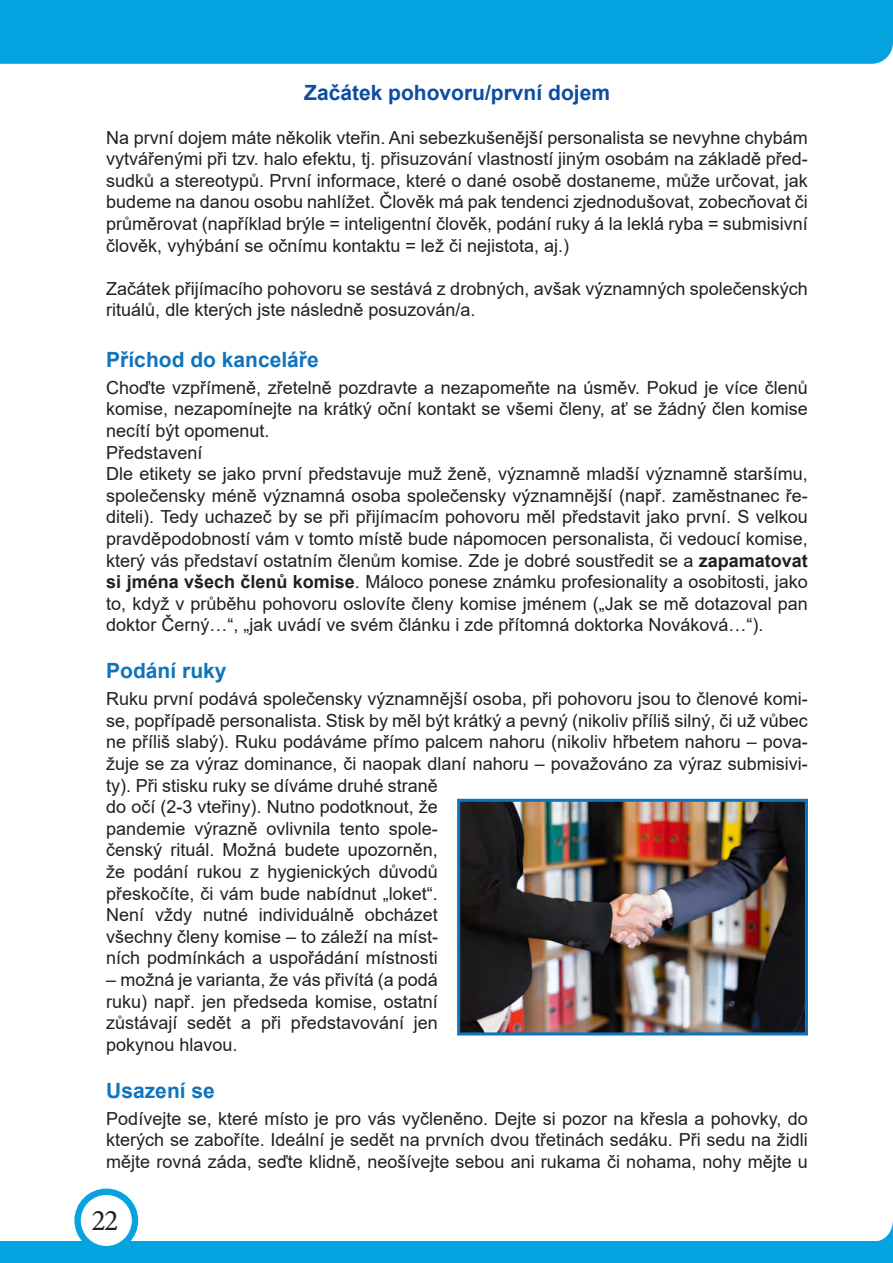
<style>
.page{position:relative;width:893px;height:1263px;background:#fff}
.page>*{position:absolute;margin:0;border:0;box-sizing:border-box;transform-origin:0 0}
.t1{font:30px "Minion Pro";color:#231f20}
.t2{font:700 21px "Arial";color:#1074bc}
.t3{font:700 21px "Arial";color:#0d4da1}
.t4{font:18px/21.6px "Arial";color:#231f20;text-align:justify}
.s1{font-weight:700}
</style>
<div class="page">
<div style="left:0;top:0;width:893px;height:64px;background:#05a4e0"></div>
<svg style="left:872px;top:0;width:21px;height:43px"></svg>
<svg style="left:872px;top:1221px;width:21px;height:42px"></svg>
<div style="left:0;top:1242px;width:891px;height:21px;background:#05a4e0"></div>
<div style="left:74px;top:1188px;width:64px;height:64px;background:#05a4e0;border-radius:50%"></div>
<div style="left:81px;top:1195px;width:51px;height:51px;background:#fff;border-radius:50%"></div>
<img style="left:461px;top:803px;width:343px;height:228px">
<div style="left:457px;top:799px;width:351px;height:236px;border:3px solid #1074bc"></div>
<p class="t3" style="left:304px;top:78px;width:307px">Začátek pohovoru/první dojem</p>
<p class="t4" style="left:106px;top:126px;width:703px">Na první dojem máte několik vteřin. Ani sebezkušenější personalista se nevyhne chybám vytvářenými při tzv. halo efektu, tj. přisuzování vlastností jiným osobám na základě před&shy;sudků a stereotypů. První informace, které o dané osobě dostaneme, může určovat, jak budeme na danou osobu nahlížet. Člověk má pak tendenci zjednodušovat, zobecňovat či průměrovat (například brýle = inteligentní člověk, podání ruky á la leklá ryba = submisivní člověk, vyhýbání se očnímu kontaktu = lež či nejistota, aj.)</p>
<p class="t4" style="left:106px;top:277px;width:703px">Začátek přijímacího pohovoru se sestává z drobných, avšak významných společenských rituálů, dle kterých jste následně posuzován/a.</p>
<p class="t2" style="left:106px;top:345px;width:214px">Příchod do kanceláře</p>
<p class="t4" style="left:106px;top:376px;width:703px">Choďte vzpřímeně, zřetelně pozdravte a nezapomeňte na úsměv. Pokud je více členů komise, nezapomínejte na krátký oční kontakt se všemi členy, ať se žádný člen komise necítí být opomenut.</p>
<p class="t4" style="left:106px;top:441px;width:98px">Představení</p>
<p class="t4" style="left:106px;top:463px;width:703px">Dle etikety se jako první představuje muž ženě, významně mladší významně staršímu, společensky méně významná osoba společensky významnější (např. zaměstnanec ře&shy;diteli). Tedy uchazeč by se při přijímacím pohovoru měl představit jako první. S velkou pravděpodobností vám v tomto místě bude nápomocen personalista, či vedoucí komise, který vás představí ostatním členům komise. Zde je dobré soustředit se a <span class="s1">zapamatovat si jména všech členů komise</span>. Máloco ponese známku profesionality a osobitosti, jako to, když v průběhu pohovoru oslovíte členy komise jménem („Jak se mě dotazoval pan doktor Černý…“, „jak uvádí ve svém článku i zde přítomná doktorka Nováková…“).</p>
<p class="t2" style="left:106px;top:656px;width:122px">Podání ruky</p>
<p class="t4" style="left:106px;top:688px;width:703px;text-align:left">Ruku první podává společensky významnější osoba, při pohovoru jsou to členové komi&shy;se, popřípadě personalista. Stisk by měl být krátký a pevný (nikoliv příliš silný, či už vůbec ne příliš slabý). Ruku podáváme přímo palcem nahoru (nikoliv hřbetem nahoru – pova&shy;žuje se za výraz dominance, či naopak dlaní nahoru – považováno za výraz submisivi&shy;ty). Při stisku ruky se díváme druhé straně<br>do očí (2-3 vteřiny). Nutno podotknout, že<br>pandemie výrazně ovlivnila tento spole-<br>čenský rituál. Možná budete upozorněn,<br>že podání rukou z hygienických důvodů<br>přeskočíte, či vám bude nabídnut „loket“.<br>Není vždy nutné individuálně obcházet<br>všechny členy komise – to záleží na míst-<br>ních podmínkách a uspořádání místnosti</p>
<p class="t4" style="left:106px;top:969px;width:333px">– možná je varianta, že vás přivítá (a podá ruku) např. jen předseda komise, ostatní zůstávají sedět a při představování jen pokynou hlavou.</p>
<p class="t2" style="left:106px;top:1075px;width:110px">Usazení se</p>
<p class="t4" style="left:106px;top:1107px;width:703px">Podívejte se, které místo je pro vás vyčleněno. Dejte si pozor na křesla a pohovky, do kterých se zaboříte. Ideální je sedět na prvních dvou třetinách sedáku. Při sedu na židli mějte rovná záda, seďte klidně, neošívejte sebou ani rukama či nohama, nohy mějte u</p>
<h1 class="t1" style="left:92px;top:1201px;width:28px">22</h1>
</div>
